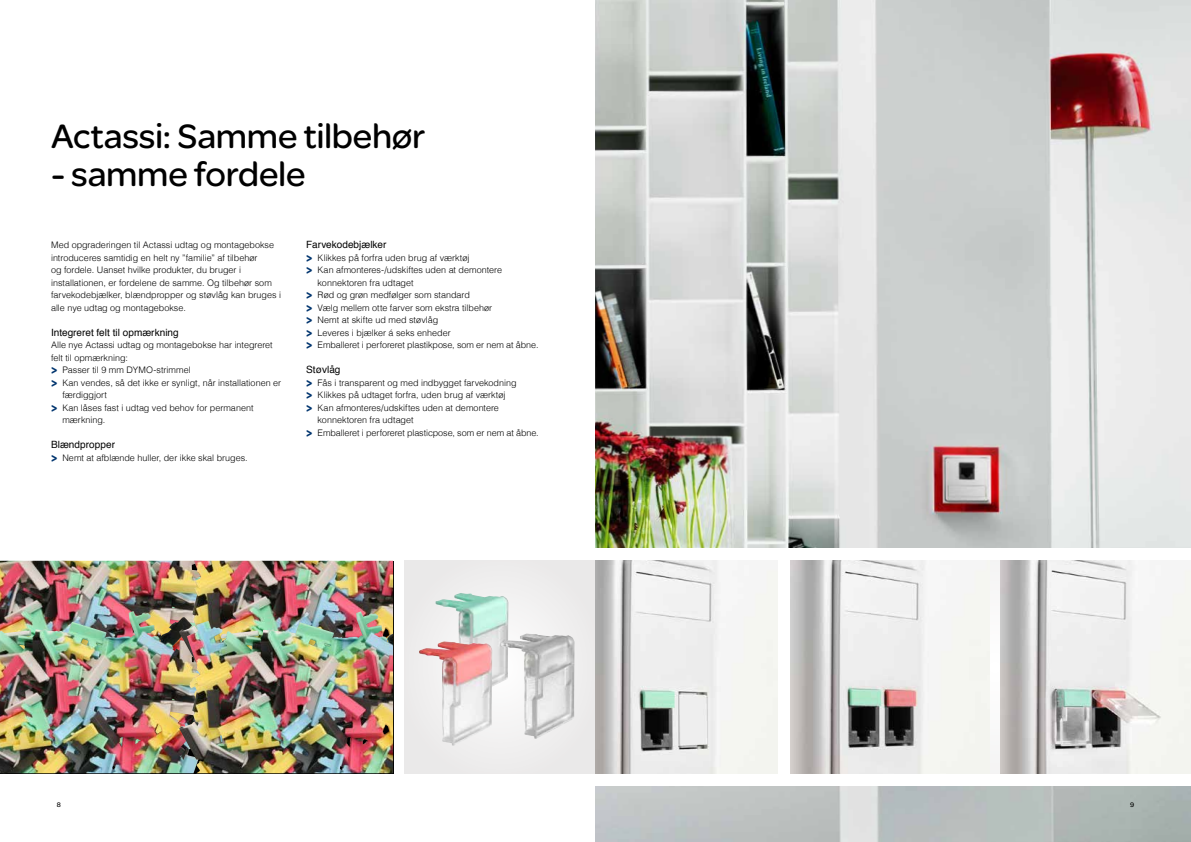
<style>
.page{position:relative;width:1191px;height:842px;background:#fff}
.page>*{position:absolute;margin:0;border:0;box-sizing:border-box;transform-origin:0 0}
.t1{font:36px "SE Optimist";letter-spacing:-.005em;color:#000}
.t2{font:10px "Helvetica";letter-spacing:.005em;color:#000}
.t3{font:300 9px/12.5px "Helvetica";color:#000}
.t4{font:7px "SE Optimist";color:#000}
.s1{font-family:"SE Optimist";font-weight:900;font-size:14px;color:#00356f}
</style>
<div class="page">
<div style="left:404px;top:561px;width:191px;height:212px;background:#edecec"></div>
<img style="left:435px;top:593px;width:73px;height:104px">
<img style="left:419px;top:641px;width:73px;height:105px">
<img style="left:501px;top:633px;width:74px;height:106px">
<img style="left:595px;top:0;width:596px;height:842px">
<div style="left:595px;top:548px;width:596px;height:237px;background:#fff"></div>
<div style="left:798px;top:561px;width:393px;height:212px;background:#f5f6f1"></div>
<img style="left:595px;top:561px;width:182px;height:212px">
<img style="left:1000px;top:561px;width:161px;height:212px">
<img style="left:791px;top:561px;width:133px;height:212px">
<img style="left:0;top:561px;width:179px;height:50px">
<img style="left:0;top:611px;width:179px;height:162px">
<img style="left:179px;top:561px;width:214px;height:50px">
<img style="left:179px;top:611px;width:214px;height:162px">
<h1 class="t1" style="left:51px;top:111px;width:376px">Actassi: Samme tilbehør</h1>
<h1 class="t1" style="left:51px;top:149px;width:256px">- samme fordele</h1>
<p class="t3" style="left:51px;top:238px;width:231px">Med opgraderingen til Actassi udtag og montagebokse introduceres samtidig en helt ny ”familie” af tilbehør<br>og fordele. Uanset hvilke produkter, du bruger i installationen, er fordelene de samme. Og tilbehør som farvekodebjælker, blændpropper og støvlåg kan bruges i alle nye udtag og montagebokse.</p>
<p class="t2" style="left:51px;top:324px;width:129px">Integreret felt til opmærkning</p>
<p class="t3" style="left:51px;top:338px;width:223px">Alle nye Actassi udtag og montagebokse har integreret</p>
<p class="t3" style="left:51px;top:351px;width:78px">felt til opmærkning:</p>
<p class="t3" style="left:51px;top:363px;width:141px"><span class="s1">&gt;</span> Passer til 9 mm DYMO-strimmel</p>
<p class="t3" style="left:51px;top:376px;width:232px"><span class="s1">&gt;</span> Kan vendes, så det ikke er synligt, når installationen er</p>
<p class="t3" style="left:62px;top:388px;width:46px">færdiggjort</p>
<p class="t3" style="left:51px;top:401px;width:204px"><span class="s1">&gt;</span> Kan låses fast i udtag ved behov for permanent</p>
<p class="t3" style="left:62px;top:413px;width:45px">mærkning.</p>
<p class="t2" style="left:51px;top:437px;width:66px">Blændpropper</p>
<p class="t3" style="left:51px;top:451px;width:198px"><span class="s1">&gt;</span> Nemt at afblænde huller, der ikke skal bruges.</p>
<p class="t2" style="left:306px;top:237px;width:82px">Farvekodebjælker</p>
<p class="t3" style="left:306px;top:251px;width:165px"><span class="s1">&gt;</span> Klikkes på forfra uden brug af værktøj</p>
<p class="t3" style="left:306px;top:263px;width:197px"><span class="s1">&gt;</span> Kan afmonteres-/udskiftes uden at demontere</p>
<p class="t3" style="left:317px;top:276px;width:97px">konnektoren fra udtaget</p>
<p class="t3" style="left:306px;top:288px;width:165px"><span class="s1">&gt;</span> Rød og grøn medfølger som standard</p>
<p class="t3" style="left:306px;top:301px;width:187px"><span class="s1">&gt;</span> Vælg mellem otte farver som ekstra tilbehør</p>
<p class="t3" style="left:306px;top:313px;width:134px"><span class="s1">&gt;</span> Nemt at skifte ud med støvlåg</p>
<p class="t3" style="left:306px;top:326px;width:146px"><span class="s1">&gt;</span> Leveres i bjælker á seks enheder</p>
<p class="t3" style="left:306px;top:338px;width:234px"><span class="s1">&gt;</span> Emballeret i perforeret plastikpose, som er nem at åbne.</p>
<p class="t2" style="left:306px;top:362px;width:36px">Støvlåg</p>
<p class="t3" style="left:306px;top:376px;width:212px"><span class="s1">&gt;</span> Fås i transparent og med indbygget farvekodning</p>
<p class="t3" style="left:306px;top:388px;width:201px"><span class="s1">&gt;</span> Klikkes på udtaget forfra, uden brug af værktøj</p>
<p class="t3" style="left:306px;top:401px;width:194px"><span class="s1">&gt;</span> Kan afmonteres/udskiftes uden at demontere</p>
<p class="t3" style="left:317px;top:413px;width:97px">konnektoren fra udtaget</p>
<p class="t3" style="left:306px;top:426px;width:234px"><span class="s1">&gt;</span> Emballeret i perforeret plasticpose, som er nem at åbne.</p>
<p class="t4" style="left:57px;top:800px;width:6px">8</p>
<p class="t4" style="left:1130px;top:800px;width:6px">9</p>
</div>
